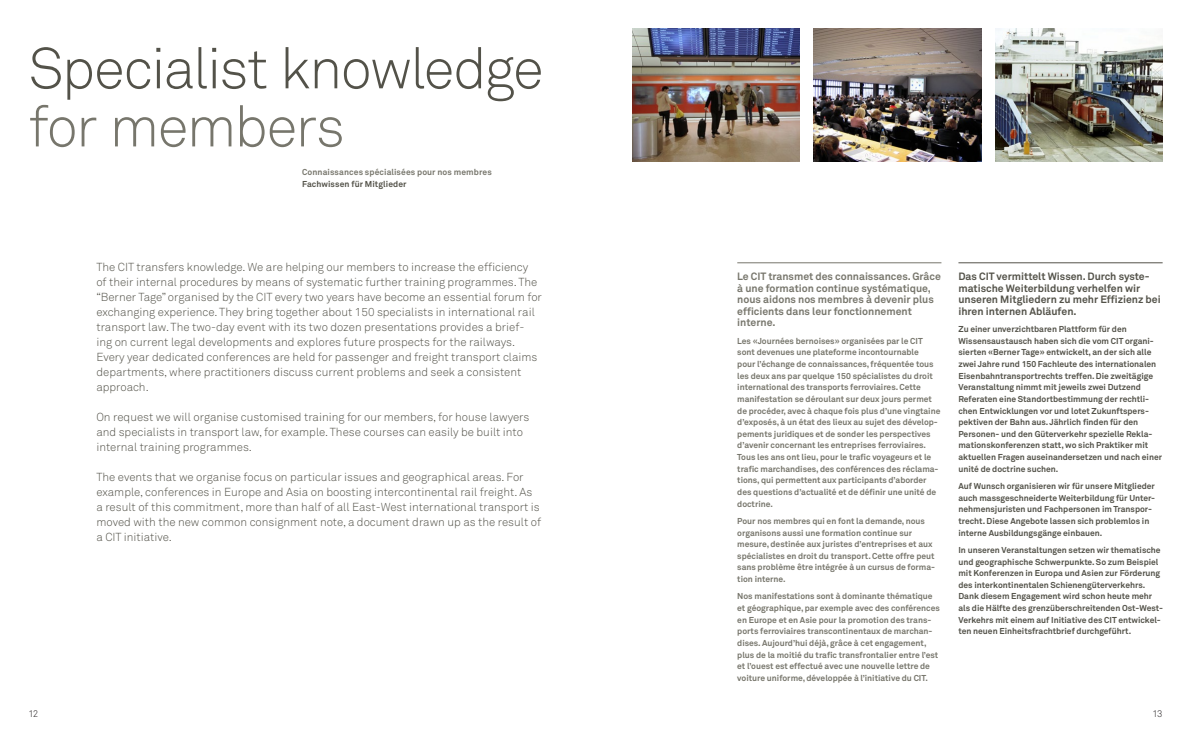
<style>
.page{position:relative;width:1191px;height:738px;background:#fff}
.page>*{position:absolute;margin:0;border:0;box-sizing:border-box;transform-origin:0 0}
.t1{font:300 57px "Akkurat";letter-spacing:-.035em;color:#535249}
.t2{font:300 57px "Akkurat";letter-spacing:-.03em;color:#77766c}
.t3{font:300 11.5px/15px "Akkurat";color:#535249}
.t4{font:700 10.5px/11.6px "Akkurat";color:#77766c}
.t5{font:700 10.5px/11.6px "Akkurat";color:#535249}
.t6{font:300 9.5px "Akkurat";color:#231f20}
.t7{font:700 8.5px/11.6px "Akkurat";color:#77766c}
.t8{font:700 8.5px/11.6px "Akkurat";color:#535249}
</style>
<div class="page">
<img style="left:995px;top:28px;width:167px;height:134px">
<img style="left:814px;top:28px;width:167px;height:134px">
<img style="left:632px;top:28px;width:167px;height:134px">
<hr style="left:737px;top:262px;width:204px;height:1px;background:#77766c">
<hr style="left:958px;top:262px;width:204px;height:1px;background:#535249">
<h1 class="t1" style="left:28px;top:35px;width:517px">Specialist knowledge</h1>
<h1 class="t2" style="left:28px;top:93px;width:318px">for members</h1>
<p class="t7" style="left:302px;top:167px;width:191px">Connaissances spécialisées pour nos membres</p>
<p class="t8" style="left:302px;top:178px;width:106px">Fachwissen für Mitglieder</p>
<p class="t3" style="left:96px;top:259px;width:447px">The CIT transfers knowledge. We are helping our members to increase the efficiency<br>of their internal procedures by means of systematic further training programmes. The “Berner Tage” organised by the CIT every two years have become an essential forum for exchanging experience. They bring together about 150 specialists in international rail transport law. The two-day event with its two dozen presentations provides a brief&shy;ing on current legal developments and explores future prospects for the railways.<br>Every year dedicated conferences are held for passenger and freight transport claims departments, where practitioners discuss current problems and seek a consistent approach.</p>
<h2 class="t3" style="left:96px;top:409px;width:434px">On request we will organise customised training for our members, for house lawyers and specialists in transport law, for example. These courses can easily be built into internal training programmes.</h2>
<p class="t3" style="left:96px;top:469px;width:446px">The events that we organise focus on particular issues and geographical areas. For example, conferences in Europe and Asia on boosting intercontinental rail freight. As a result of this commitment, more than half of all East-West international transport is moved with the new common consignment note, a document drawn up as the result of a CIT initiative.</p>
<p class="t4" style="left:737px;top:270px;width:205px">Le CIT transmet des connaissances. Grâce à une formation continue systématique, nous aidons nos membres à devenir plus efficients dans leur fonctionnement interne.</p>
<p class="t7" style="left:737px;top:335px;width:205px">Les «Journées bernoises» organisées par le CIT sont devenues une plateforme incontournable<br>pour l’échange de connaissances, fréquentée tous les deux ans par quelque 150 spécialistes du droit international des transports ferroviaires. Cette manifestation se déroulant sur deux jours permet de procéder, avec à chaque fois plus d’une vingtaine d’exposés, à un état des lieux au sujet des dévelop&shy;pements juridiques et de sonder les perspectives d’avenir concernant les entreprises ferroviaires.<br>Tous les ans ont lieu, pour le trafic voyageurs et le trafic marchandises, des conférences des réclama&shy;tions, qui permettent aux participants d’aborder des questions d’actualité et de définir une unité de doctrine.</p>
<p class="t7" style="left:737px;top:515px;width:199px">Pour nos membres qui en font la demande, nous organisons aussi une formation continue sur mesure, destinée aux juristes d’entreprises et aux spécialistes en droit du transport. Cette offre peut sans problème être intégrée à un cursus de forma&shy;tion interne.</p>
<p class="t7" style="left:737px;top:590px;width:204px">Nos manifestations sont à dominante thématique et géographique, par exemple avec des conférences en Europe et en Asie pour la promotion des trans&shy;ports ferroviaires transcontinentaux de marchan&shy;dises. Aujourd’hui déjà, grâce à cet engagement, plus de la moitié du trafic transfrontalier entre l’est et l’ouest est effectué avec une nouvelle lettre de voiture uniforme, développée à l’initiative du CIT.</p>
<p class="t5" style="left:958px;top:270px;width:204px">Das CIT vermittelt Wissen. Durch syste&shy;matische Weiterbildung verhelfen wir unseren Mitgliedern zu mehr Effizienz bei ihren internen Abläufen.</p>
<p class="t8" style="left:958px;top:323px;width:205px">Zu einer unverzichtbaren Plattform für den Wissensaustausch haben sich die vom CIT organi&shy;sierten «Berner Tage» entwickelt, an der sich alle zwei Jahre rund 150 Fachleute des internationalen Eisenbahntransportrechts treffen. Die zweitägige Veranstaltung nimmt mit jeweils zwei Dutzend Referaten eine Standortbestimmung der rechtli&shy;chen Entwicklungen vor und lotet Zukunftspers&shy;pektiven der Bahn aus. Jährlich finden für den Personen- und den Güterverkehr spezielle Rekla&shy;mationskonferenzen statt, wo sich Praktiker mit aktuellen Fragen auseinandersetzen und nach einer unité de doctrine suchen.</p>
<p class="t8" style="left:958px;top:480px;width:198px">Auf Wunsch organisieren wir für unsere Mitglieder auch massgeschneiderte Weiterbildung für Unter&shy;nehmensjuristen und Fachpersonen im Transpor&shy;trecht. Diese Angebote lassen sich problemlos in interne Ausbildungsgänge einbauen.</p>
<p class="t8" style="left:958px;top:544px;width:206px">In unseren Veranstaltungen setzen wir thematische und geographische Schwerpunkte. So zum Beispiel mit Konferenzen in Europa und Asien zur Förderung des interkontinentalen Schienengüterverkehrs.<br>Dank diesem Engagement wird schon heute mehr als die Hälfte des grenzüberschreitenden Ost-West-Verkehrs mit einem auf Initiative des CIT entwickel&shy;ten neuen Einheitsfrachtbrief durchgeführt.</p>
<p class="t6" style="left:28px;top:707px;width:11px">12</p>
<p class="t6" style="left:1152px;top:707px;width:12px">13</p>
</div>
